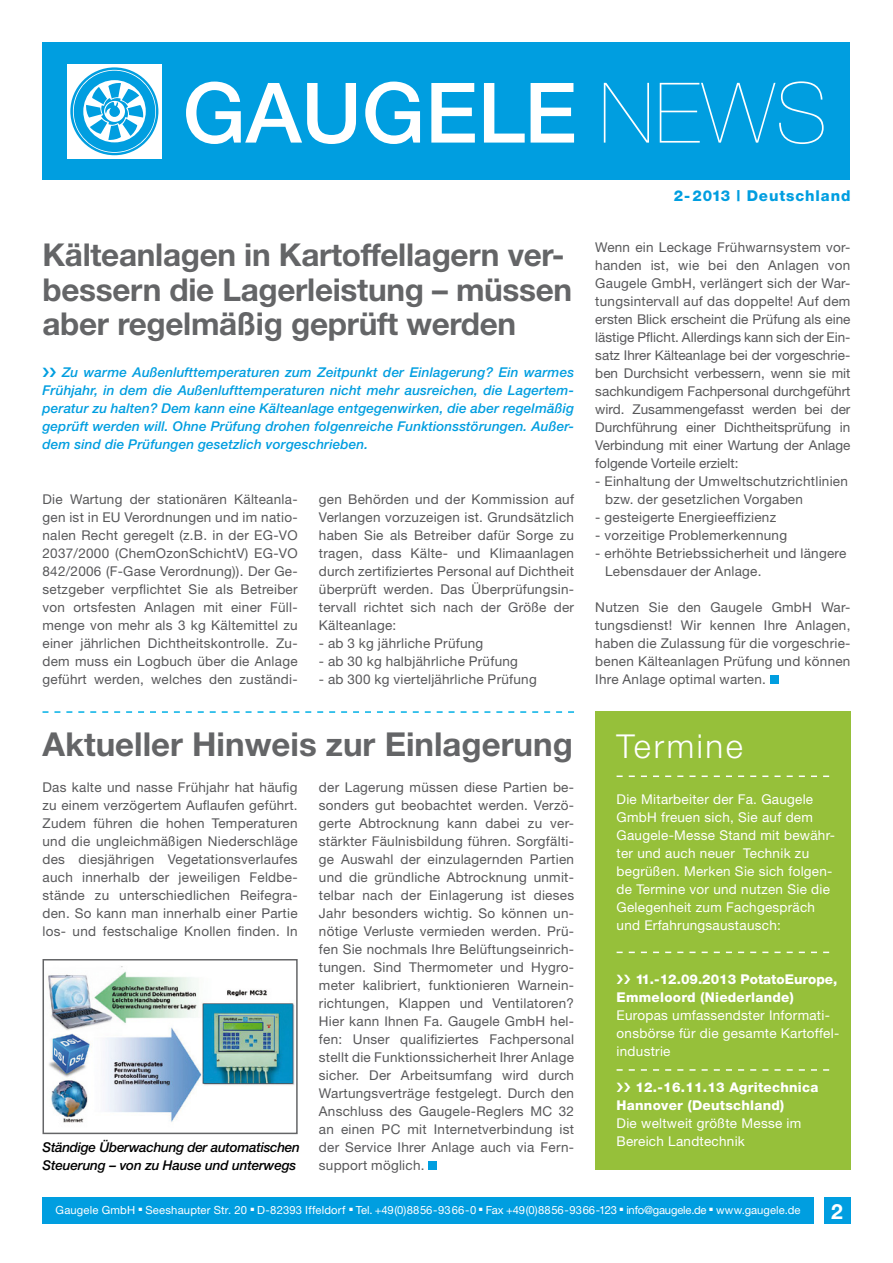
<style>
.page{position:relative;width:893px;height:1263px;background:#fff}
.page>*{position:absolute;margin:0;border:0;box-sizing:border-box;transform-origin:0 0}
.t1{font:700 33px "Helvetica Neue";color:#646567}
.t2{font:300 33px "Helvetica Neue";letter-spacing:.08em;color:#fff}
.t3{font:700 31.5px/34.5px "Helvetica Neue";letter-spacing:-.01em;color:#646567}
.t4{font:700 21px "Helvetica Neue";color:#fff}
.t5{font:800 15px "Helvetica Neue";letter-spacing:.06em;color:#009ee0}
.t6{font:13.5px/18px "Helvetica Neue";letter-spacing:.02em;color:#58585a;text-align:justify}
.t7{font:italic 500 13.5px/18px "Helvetica Neue";letter-spacing:.01em;color:#009ee0;text-align:justify}
.t8{font:13.5px/18px "Helvetica Neue";letter-spacing:.02em;color:#fff}
.t9{font:italic 500 13.5px/18px "Helvetica Neue";letter-spacing:-.02em;color:#000}
.t10{font:800 13.5px/18px "Helvetica Neue";color:#fff}
.t11{font:800 13.5px/18px "Helvetica Neue";letter-spacing:.02em;color:#fff}
.t12{font:11.25px "Helvetica Neue";letter-spacing:.01em;color:#fff}
</style>
<div class="page">
<div style="left:43px;top:1197px;width:771px;height:27px;background:#009ee0"></div>
<div style="left:824px;top:1197px;width:26px;height:27px;background:#009ee0"></div>
<div style="left:43px;top:43px;width:807px;height:137px;background:#009ee0"></div>
<svg style="left:604px;top:81px;width:220px;height:63px"></svg>
<div style="left:68px;top:64px;width:94px;height:94px;background:#fff"></div>
<svg style="left:70px;top:67px;width:88px;height:88px"></svg>
<svg style="left:73px;top:70px;width:83px;height:83px"></svg>
<div style="left:74px;top:71px;width:81px;height:81px;background:#009ee0;border-radius:50%"></div>
<svg style="left:83px;top:80px;width:63px;height:62px"></svg>
<svg style="left:86px;top:83px;width:58px;height:57px"></svg>
<svg style="left:186px;top:82px;width:170px;height:62px"></svg>
<svg style="left:365px;top:82px;width:55px;height:62px"></svg>
<svg style="left:431px;top:83px;width:44px;height:60px"></svg>
<svg style="left:484px;top:83px;width:41px;height:60px"></svg>
<svg style="left:531px;top:83px;width:43px;height:60px"></svg>
<div style="left:429px;top:1161px;width:8px;height:9px;background:#009ee0"></div>
<svg style="left:43px;top:711px;width:531px;height:2px"></svg>
<img style="left:48px;top:966px;width:247px;height:157px">
<div style="left:43px;top:959px;width:255px;height:175px;border:2px solid #646567"></div>
<div style="left:770px;top:675px;width:9px;height:9px;background:#009ee0"></div>
<div style="left:595px;top:712px;width:255px;height:458px;background:#96c03a"></div>
<svg style="left:617px;top:775px;width:212px;height:2px"></svg>
<svg style="left:617px;top:1069px;width:212px;height:2px"></svg>
<svg style="left:617px;top:952px;width:212px;height:1px"></svg>
<h2 class="t3" style="left:43px;top:237px;width:531px">Kälteanlagen in Kartoffellagern ver&shy;bessern die Lagerleistung – müssen aber regelmäßig geprüft werden</h2>
<p class="t7" style="left:43px;top:363px;width:533px;text-indent:19px">Zu warme Außenlufttemperaturen zum Zeitpunkt der Einlagerung? Ein warmes Frühjahr, in dem die Außenlufttemperaturen nicht mehr ausreichen, die Lagertem&shy;peratur zu halten? Dem kann eine Kälteanlage entgegenwirken, die aber regelmäßig geprüft werden will. Ohne Prüfung drohen folgenreiche Funktionsstörungen. Außer&shy;dem sind die Prüfungen gesetzlich vorgeschrieben.</p>
<p class="t6" style="left:43px;top:490px;width:257px">Die Wartung der stationären Kälteanla&shy;gen ist in EU Verordnungen und im natio&shy;nalen Recht geregelt (z.B. in der EG-VO 2037/2000 (ChemOzonSchichtV) EG-VO 842/2006 (F-Gase Verordnung)). Der Ge&shy;setzgeber verpflichtet Sie als Betreiber von ortsfesten Anlagen mit einer Füll&shy;menge von mehr als 3 kg Kältemittel zu einer jährlichen Dichtheitskontrolle. Zu&shy;dem muss ein Logbuch über die Anlage geführt werden, welches den zuständi-</p>
<p class="t6" style="left:319px;top:490px;width:257px">gen Behörden und der Kommission auf Verlangen vorzuzeigen ist. Grundsätzlich haben Sie als Betreiber dafür Sorge zu tragen, dass Kälte- und Klimaanlagen durch zertifiziertes Personal auf Dichtheit überprüft werden. Das Überprüfungsin&shy;tervall richtet sich nach der Größe der Kälteanlage:</p>
<p class="t6" style="left:319px;top:634px;width:166px">- ab 3 kg jährliche Prüfung</p>
<p class="t6" style="left:319px;top:652px;width:201px">- ab 30 kg halbjährliche Prüfung</p>
<p class="t6" style="left:319px;top:670px;width:219px">- ab 300 kg vierteljährliche Prüfung</p>
<h1 class="t1" style="left:43px;top:724px;width:532px">Aktueller Hinweis zur Einlagerung</h1>
<p class="t6" style="left:43px;top:778px;width:257px">Das kalte und nasse Frühjahr hat häufig zu einem verzögertem Auflaufen geführt.<br>Zudem führen die hohen Temperaturen und die ungleichmäßigen Niederschläge des diesjährigen Vegetationsverlaufes auch innerhalb der jeweiligen Feldbe&shy;stände zu unterschiedlichen Reifegra&shy;den. So kann man innerhalb einer Partie los- und festschalige Knollen finden. In</p>
<p class="t6" style="left:319px;top:778px;width:257px">der Lagerung müssen diese Partien be&shy;sonders gut beobachtet werden. Verzö&shy;gerte Abtrocknung kann dabei zu ver&shy;stärkter Fäulnisbildung führen. Sorgfälti&shy;ge Auswahl der einzulagernden Partien und die gründliche Abtrocknung unmit&shy;telbar nach der Einlagerung ist dieses Jahr besonders wichtig. So können un&shy;nötige Verluste vermieden werden. Prü&shy;fen Sie nochmals Ihre Belüftungseinrich&shy;tungen. Sind Thermometer und Hygro&shy;meter kalibriert, funktionieren Warnein&shy;richtungen, Klappen und Ventilatoren?<br>Hier kann Ihnen Fa. Gaugele GmbH hel&shy;fen: Unser qualifiziertes Fachpersonal stellt die Funktionssicherheit Ihrer Anlage sicher. Der Arbeitsumfang wird durch Wartungsverträge festgelegt. Durch den Anschluss des Gaugele-Reglers MC 32 an einen PC mit Internetverbindung ist der Service Ihrer Anlage auch via Fern&shy;support möglich.</p>
<p class="t9" style="left:43px;top:1138px;width:259px">Ständige Überwachung der automatischen<br>Steuerung – von zu Hause und unterwegs</p>
<p class="t5" style="left:674px;top:186px;width:178px">2-2013 | Deutschland</p>
<p class="t6" style="left:595px;top:238px;width:257px">Wenn ein Leckage Frühwarnsystem vor&shy;handen ist, wie bei den Anlagen von Gaugele GmbH, verlängert sich der War&shy;tungsintervall auf das doppelte! Auf dem ersten Blick erscheint die Prüfung als eine lästige Pflicht. Allerdings kann sich der Ein&shy;satz Ihrer Kälteanlage bei der vorgeschrie&shy;ben Durchsicht verbessern, wenn sie mit sachkundigem Fachpersonal durchgeführt wird. Zusammengefasst werden bei der Durchführung einer Dichtheitsprüfung in Verbindung mit einer Wartung der Anlage folgende Vorteile erzielt:</p>
<p class="t6" style="left:605px;top:472px;width:244px;text-indent:-10px">- Einhaltung der Umweltschutzrichtlinien bzw. der gesetzlichen Vorgaben</p>
<p class="t6" style="left:595px;top:508px;width:182px">- gesteigerte Energieeffizienz</p>
<p class="t6" style="left:595px;top:526px;width:193px">- vorzeitige Problemerkennung</p>
<p class="t6" style="left:605px;top:544px;width:243px;text-indent:-10px">- erhöhte Betriebssicherheit und längere<br>Lebensdauer der Anlage.</p>
<p class="t6" style="left:595px;top:598px;width:257px">Nutzen Sie den Gaugele GmbH War&shy;tungsdienst! Wir kennen Ihre Anlagen, haben die Zulassung für die vorgeschrie&shy;benen Kälteanlagen Prüfung und können Ihre Anlage optimal warten.</p>
<h1 class="t2" style="left:617px;top:726px;width:128px">Termine</h1>
<p class="t8" style="left:617px;top:790px;width:220px">Die Mitarbeiter der Fa. Gaugele<br>GmbH freuen sich, Sie auf dem<br>Gaugele-Messe Stand mit bewähr&shy;ter und auch neuer Technik zu begrüßen. Merken Sie sich folgen&shy;de Termine vor und nutzen Sie die<br>Gelegenheit zum Fachgespräch und Erfahrungsaustausch:</p>
<p class="t10" style="left:617px;top:970px;width:222px;text-indent:19px">11.-12.09.2013 PotatoEurope,<br>Emmeloord (Niederlande)</p>
<p class="t8" style="left:617px;top:1006px;width:224px">Europas umfassendster Informati&shy;onsbörse für die gesamte Kartoffel&shy;industrie</p>
<p class="t11" style="left:617px;top:1078px;width:203px;text-indent:19px">12.-16.11.13 Agritechnica<br>Hannover (Deutschland)</p>
<p class="t8" style="left:617px;top:1114px;width:186px">Die weltweit größte Messe im<br>Bereich Landtechnik</p>
<p class="t12" style="left:56px;top:1203px;width:746px">Gaugele GmbH Seeshaupter Str. 20 D-82393 Iffeldorf Tel. +49(0)8856-9366-0 Fax +49(0)8856-9366-123 info@gaugele.de www.gaugele.de</p>
<h3 class="t4" style="left:831px;top:1198px;width:13px">2</h3>
</div>
